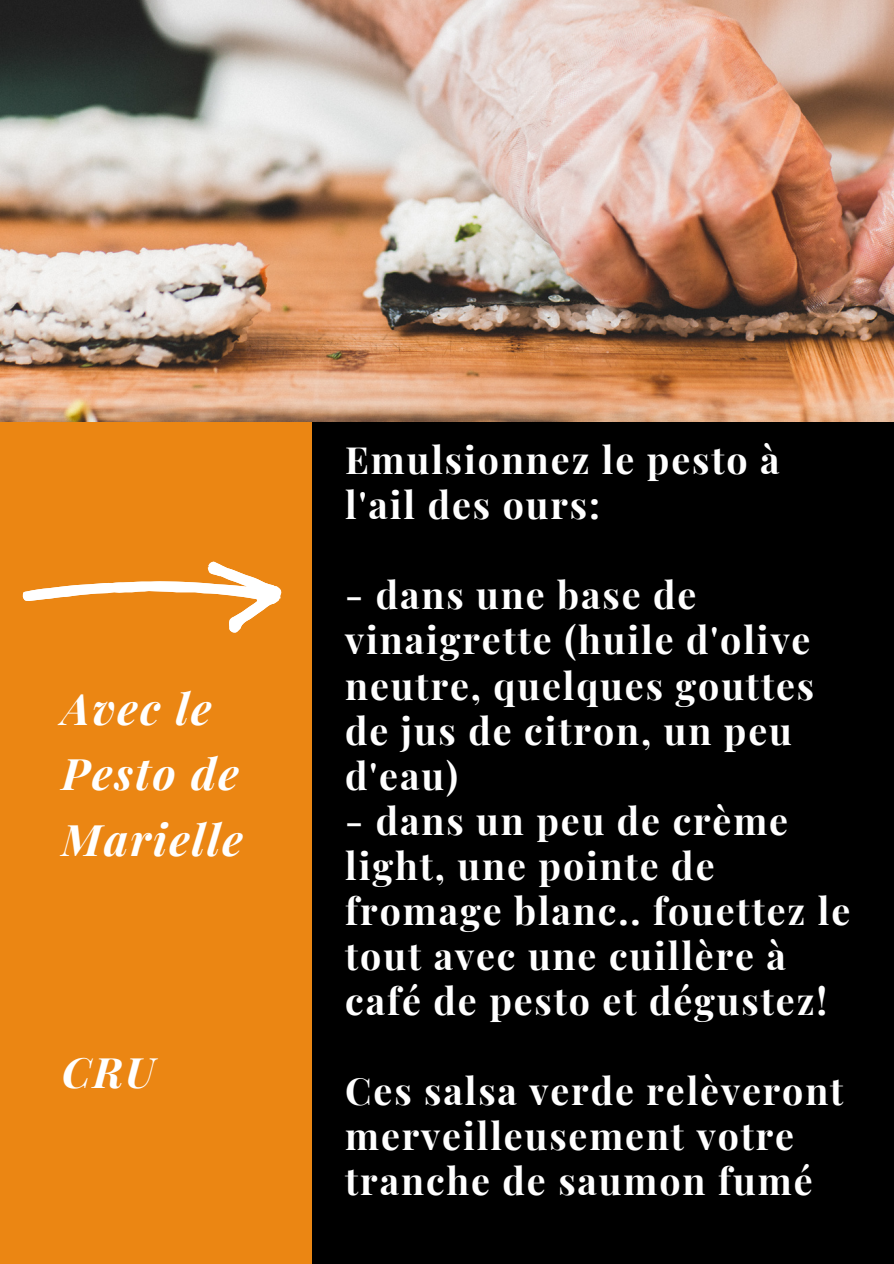
<style>
.page{position:relative;width:894px;height:1264px;background:#fff}
.page>*{position:absolute;margin:0;border:0;box-sizing:border-box;transform-origin:0 0}
.t1{font:italic 700 43.5px/65.2px "Playfair Display";letter-spacing:.05em;color:#fff}
.t2{font:italic 700 42px "Playfair Display";color:#fff}
.t3{font:700 37.5px/45px "Playfair Display";letter-spacing:.05em;color:#fff}
</style>
<div class="page">
<div style="left:0;top:0;width:893px;height:1263px;background:#000"></div>
<div style="left:0;top:421px;width:311px;height:842px;background:#eb8613"></div>
<img style="left:0;top:0;width:893px;height:421px">
<svg style="left:23px;top:561px;width:258px;height:71px"></svg>
<p class="t1" style="left:62px;top:674px;width:182px">Avec le<br>Pesto de<br>Marielle</p>
<p class="t2" style="left:62px;top:1042px;width:94px">CRU</p>
<p class="t3" style="left:345px;top:436px;width:436px">Emulsionnez le pesto à l'ail des ours:</p>
<p class="t3" style="left:345px;top:571px;width:470px">- dans une base de vinaigrette (huile d'olive neutre, quelques gouttes de jus de citron, un peu d'eau)</p>
<p class="t3" style="left:345px;top:796px;width:506px">- dans un peu de crème light, une pointe de fromage blanc.. fouettez le tout avec une cuillère à café de pesto et dégustez!</p>
<p class="t3" style="left:345px;top:1066px;width:499px">Ces salsa verde relèveront merveilleusement votre tranche de saumon fumé</p>
</div>
